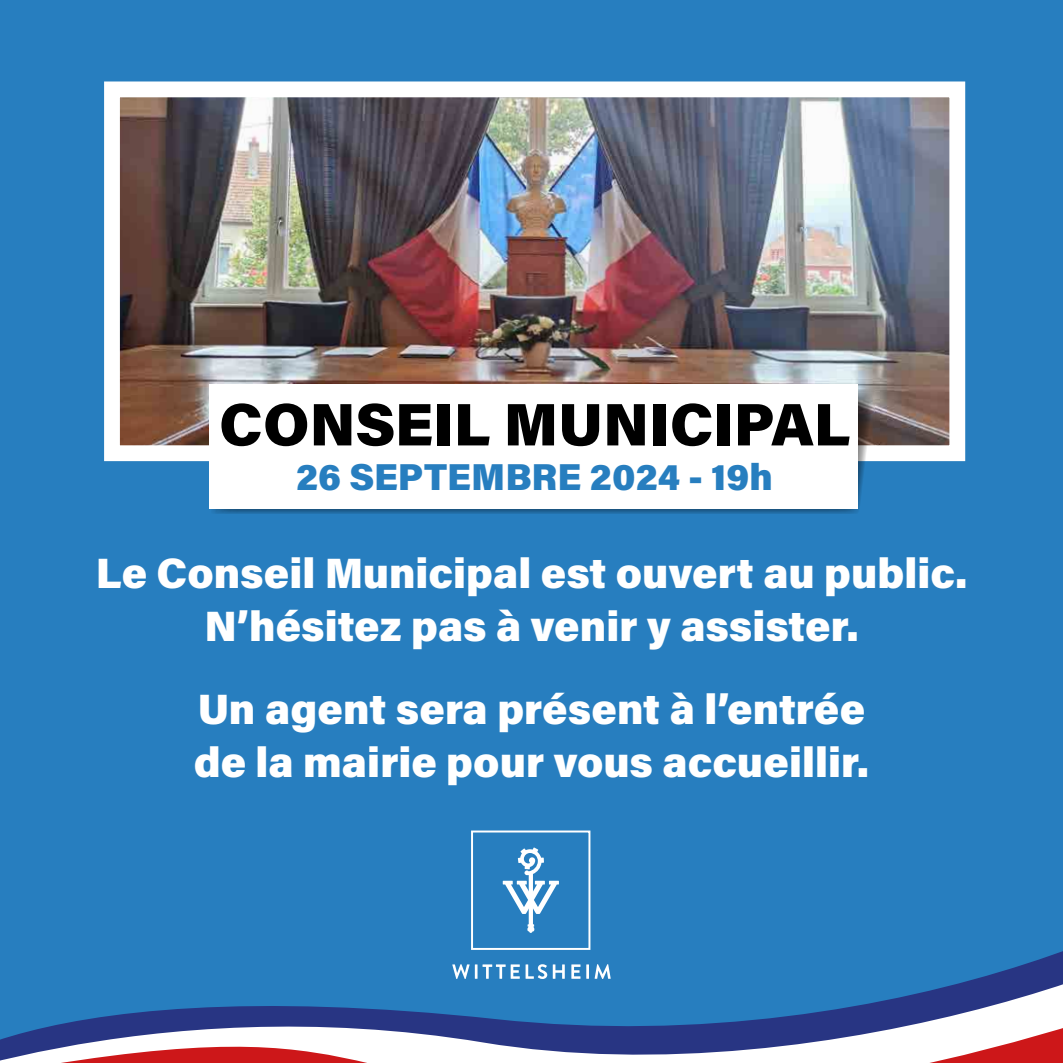
<style>
.page{position:relative;width:1063px;height:1063px;background:#277ebf}
.page>*{position:absolute;margin:0;border:0;box-sizing:border-box;transform-origin:0 0}
.t1{font:60px "Acumin Variable Concept";color:#000}
.t2{font:42.5px/53px "Acumin Variable Concept";color:#fff;text-align:center}
.t3{font:37.5px "Acumin Variable Concept";color:#277ebf}
</style>
<div class="page">
<svg style="left:0;top:844px;width:1063px;height:219px"></svg>
<img style="left:121px;top:98px;width:827px;height:346px">
<div style="left:104px;top:81px;width:861px;height:380px;border:16px solid #fff"></div>
<svg style="left:212px;top:389px;width:663px;height:125px"></svg>
<div style="left:209px;top:384px;width:649px;height:125px;background:#fff"></div>
<div style="left:471px;top:831px;width:119px;height:119px;border:2px solid #fff"></div>
<svg style="left:503px;top:847px;width:56px;height:86px"></svg>
<svg style="left:452px;top:964px;width:18px;height:15px"></svg>
<hr style="left:475px;top:964px;width:3px;height:15px;background:#fff">
<svg style="left:483px;top:964px;width:37px;height:15px"></svg>
<svg style="left:526px;top:964px;width:21px;height:15px"></svg>
<svg style="left:553px;top:964px;width:12px;height:15px"></svg>
<svg style="left:571px;top:964px;width:10px;height:15px"></svg>
<hr style="left:586px;top:964px;width:3px;height:15px;background:#fff">
<svg style="left:595px;top:964px;width:16px;height:15px"></svg>
<h1 class="t1" style="left:219px;top:383px;width:633px">CONSEIL MUNICIPAL</h1>
<p class="t3" style="left:296px;top:451px;width:478px">26 SEPTEMBRE 2024 - 19h</p>
<p class="t2" style="left:96px;top:545px;width:873px">Le Conseil Municipal est ouvert au public.<br>N’hésitez pas à venir y assister.</p>
<p class="t2" style="left:194px;top:681px;width:677px;text-align:left">Un agent sera présent à l’entrée de la mairie pour vous accueillir.</p>
</div>
